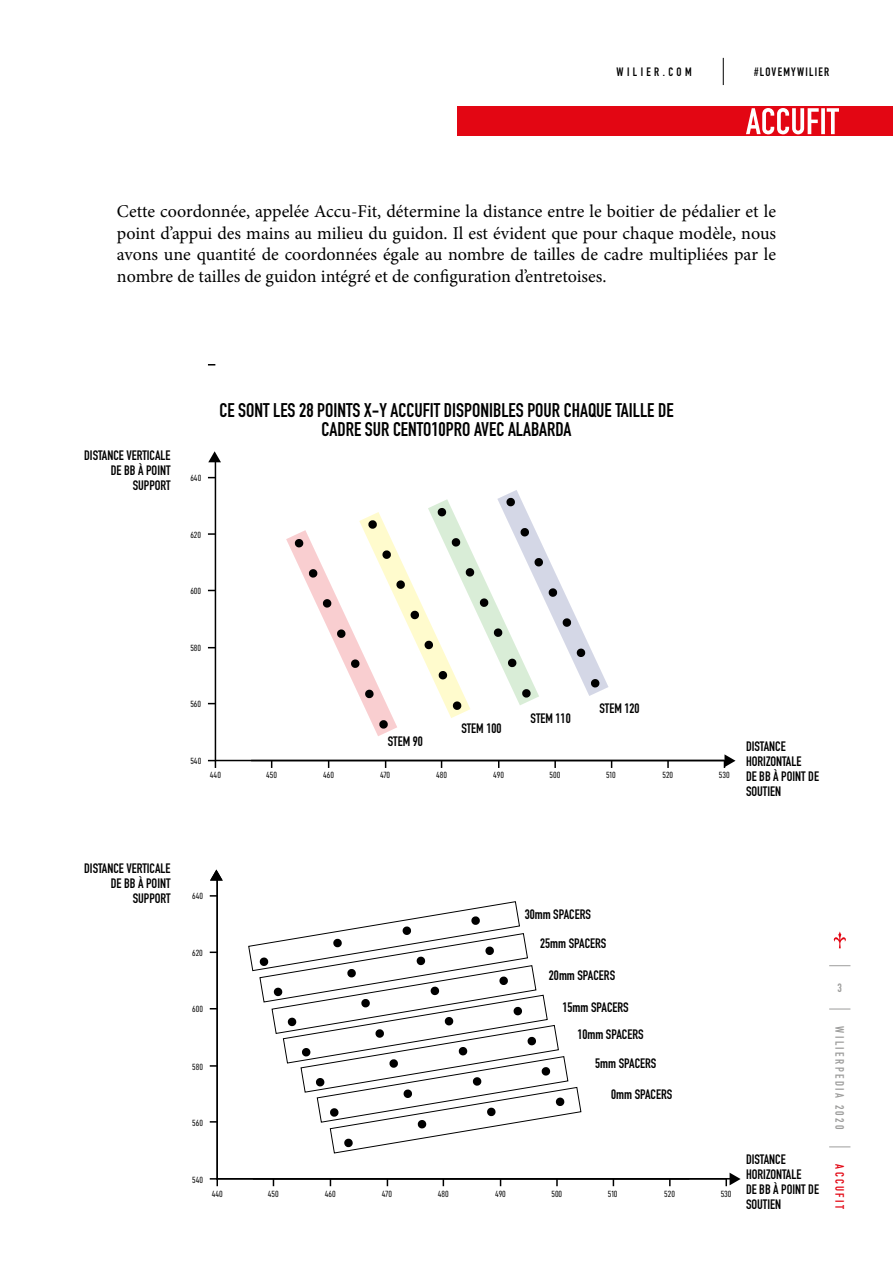
<style>
.page{position:relative;width:893px;height:1263px;background:#fff}
.page>*{position:absolute;margin:0;border:0;box-sizing:border-box;transform-origin:0 0}
.t1{font:19.5px/19.5px "DIN Engschrift Std";color:#000;text-align:center}
.t2{font:18px/21.6px "Minion Pro";color:#000;text-align:justify}
.t3{font:13.5px/15px "DIN Engschrift Std";color:#000}
.t4{font:12px "DIN Engschrift Std";letter-spacing:.2em;color:#9d9d9c}
.t5{font:12px "DIN Engschrift Std";letter-spacing:.105em;color:#000}
.t6{font:12px "DIN Engschrift Std";letter-spacing:.285em;color:#000}
.t7{font:12px "DIN Engschrift Std";letter-spacing:.2em;color:#e30613}
.t8{font:9px "D DIN Condensed";color:#000}
</style>
<div class="page">
<div style="left:457px;top:106px;width:436px;height:30px;background:#e30613"></div>
<svg style="left:829px;top:1146px;width:21px;height:1px"></svg>
<svg style="left:829px;top:1009px;width:21px;height:1px"></svg>
<svg style="left:829px;top:965px;width:21px;height:1px"></svg>
<svg style="left:833px;top:931px;width:13px;height:17px"></svg>
<svg style="left:723px;top:58px;width:1px;height:27px"></svg>
<svg style="left:746px;top:108px;width:93px;height:26px"></svg>
<svg style="left:286px;top:490px;width:323px;height:246px"></svg>
<svg style="left:248px;top:901px;width:333px;height:252px"></svg>
<hr style="left:215px;top:459px;width:1px;height:302px;background:#000">
<svg style="left:208px;top:451px;width:13px;height:11px"></svg>
<hr style="left:215px;top:760px;width:510px;height:1px;background:#000">
<svg style="left:554px;top:761px;width:2px;height:7px"></svg>
<svg style="left:667px;top:761px;width:2px;height:7px"></svg>
<svg style="left:724px;top:754px;width:11px;height:14px"></svg>
<svg style="left:208px;top:760px;width:8px;height:8px"></svg>
<svg style="left:208px;top:533px;width:7px;height:2px"></svg>
<hr style="left:216px;top:877px;width:2px;height:302px;background:#000">
<svg style="left:210px;top:869px;width:13px;height:11px"></svg>
<hr style="left:217px;top:1178px;width:513px;height:1px;background:#000">
<svg style="left:556px;top:1179px;width:2px;height:7px"></svg>
<svg style="left:669px;top:1179px;width:2px;height:7px"></svg>
<svg style="left:725px;top:1172px;width:16px;height:14px"></svg>
<svg style="left:210px;top:1178px;width:8px;height:8px"></svg>
<svg style="left:210px;top:1065px;width:7px;height:2px"></svg>
<svg style="left:210px;top:951px;width:7px;height:2px"></svg>
<svg style="left:210px;top:895px;width:7px;height:2px"></svg>
<p class="t6" style="left:617px;top:64px;width:77px">WILIER.COM</p>
<p class="t5" style="left:754px;top:64px;width:77px">#LOVEMYWILIER</p>
<p class="t2" style="left:117px;top:201px;width:661px">Cette coordonnée, appelée Accu-Fit, détermine la distance entre le boitier de pédalier et le point d’appui des mains au milieu du guidon. Il est évident que pour chaque modèle, nous avons une quantité de coordonnées égale au nombre de tailles de cadre multipliées par le nombre de tailles de guidon intégré et de configuration d’entretoises.</p>
<p class="t3" style="left:84px;top:448px;width:88px;text-align:right">DISTANCE VERTICALE<br>DE BB À POINT<br>SUPPORT</p>
<p class="t8" style="left:190px;top:473px;width:12px">640</p>
<p class="t1" style="left:219px;top:400px;width:456px">CE SONT LES 28 POINTS X-Y ACCUFIT DISPONIBLES POUR CHAQUE TAILLE DE<br>CADRE SUR CENTO10PRO AVEC ALABARDA</p>
<p class="t8" style="left:190px;top:530px;width:12px">620</p>
<p class="t8" style="left:190px;top:586px;width:12px">600</p>
<p class="t8" style="left:190px;top:643px;width:12px">580</p>
<p class="t8" style="left:190px;top:699px;width:12px">560</p>
<p class="t8" style="left:190px;top:756px;width:12px">540</p>
<p class="t8" style="left:210px;top:770px;width:13px">440</p>
<p class="t3" style="left:388px;top:734px;width:37px">STEM 90</p>
<p class="t3" style="left:461px;top:721px;width:42px">STEM 100</p>
<p class="t3" style="left:531px;top:711px;width:42px">STEM 110</p>
<p class="t3" style="left:599px;top:701px;width:42px">STEM 120</p>
<p class="t8" style="left:266px;top:770px;width:12px">450</p>
<p class="t8" style="left:323px;top:770px;width:12px">460</p>
<p class="t8" style="left:380px;top:770px;width:12px">470</p>
<p class="t8" style="left:436px;top:770px;width:12px">480</p>
<p class="t8" style="left:493px;top:770px;width:12px">490</p>
<p class="t8" style="left:550px;top:770px;width:12px">500</p>
<p class="t8" style="left:606px;top:770px;width:11px">510</p>
<p class="t8" style="left:662px;top:770px;width:12px">520</p>
<p class="t8" style="left:719px;top:770px;width:12px">530</p>
<p class="t3" style="left:746px;top:738px;width:75px">DISTANCE<br>HORIZONTALE<br>DE BB À POINT DE<br>SOUTIEN</p>
<p class="t3" style="left:84px;top:861px;width:88px;text-align:right">DISTANCE VERTICALE<br>DE BB À POINT<br>SUPPORT</p>
<p class="t8" style="left:192px;top:891px;width:12px">640</p>
<p class="t8" style="left:192px;top:948px;width:12px">620</p>
<p class="t8" style="left:192px;top:1004px;width:12px">600</p>
<p class="t8" style="left:192px;top:1062px;width:12px">580</p>
<p class="t8" style="left:192px;top:1117px;width:12px">560</p>
<p class="t8" style="left:192px;top:1174px;width:12px">540</p>
<p class="t8" style="left:212px;top:1189px;width:13px">440</p>
<p class="t3" style="left:540px;top:900px;width:68px;line-height:29.4px;text-indent:-15px">30mm SPACERS<br>25mm SPACERS</p>
<p class="t3" style="left:549px;top:968px;width:68px">20mm SPACERS</p>
<p class="t3" style="left:562px;top:999px;width:68px">15mm SPACERS</p>
<p class="t3" style="left:577px;top:1027px;width:68px">10mm SPACERS</p>
<p class="t3" style="left:595px;top:1056px;width:63px">5mm SPACERS</p>
<p class="t3" style="left:611px;top:1087px;width:63px">0mm SPACERS</p>
<p class="t8" style="left:268px;top:1189px;width:12px">450</p>
<p class="t8" style="left:325px;top:1189px;width:12px">460</p>
<p class="t8" style="left:382px;top:1189px;width:12px">470</p>
<p class="t8" style="left:438px;top:1189px;width:12px">480</p>
<p class="t8" style="left:495px;top:1189px;width:12px">490</p>
<p class="t8" style="left:551px;top:1189px;width:12px">500</p>
<p class="t8" style="left:608px;top:1189px;width:11px">510</p>
<p class="t8" style="left:664px;top:1189px;width:12px">520</p>
<p class="t8" style="left:721px;top:1189px;width:12px">530</p>
<p class="t3" style="left:746px;top:1152px;width:75px">DISTANCE<br>HORIZONTALE<br>DE BB À POINT DE<br>SOUTIEN</p>
<p class="t4" style="left:838px;top:980px;width:6px">3</p>
<p class="t4" style="left:847px;top:1026px;width:105px;rotate:90deg">WILIERPEDIA 2020</p>
<p class="t7" style="left:847px;top:1164px;width:46px;rotate:90deg">ACCUFIT</p>
</div>
